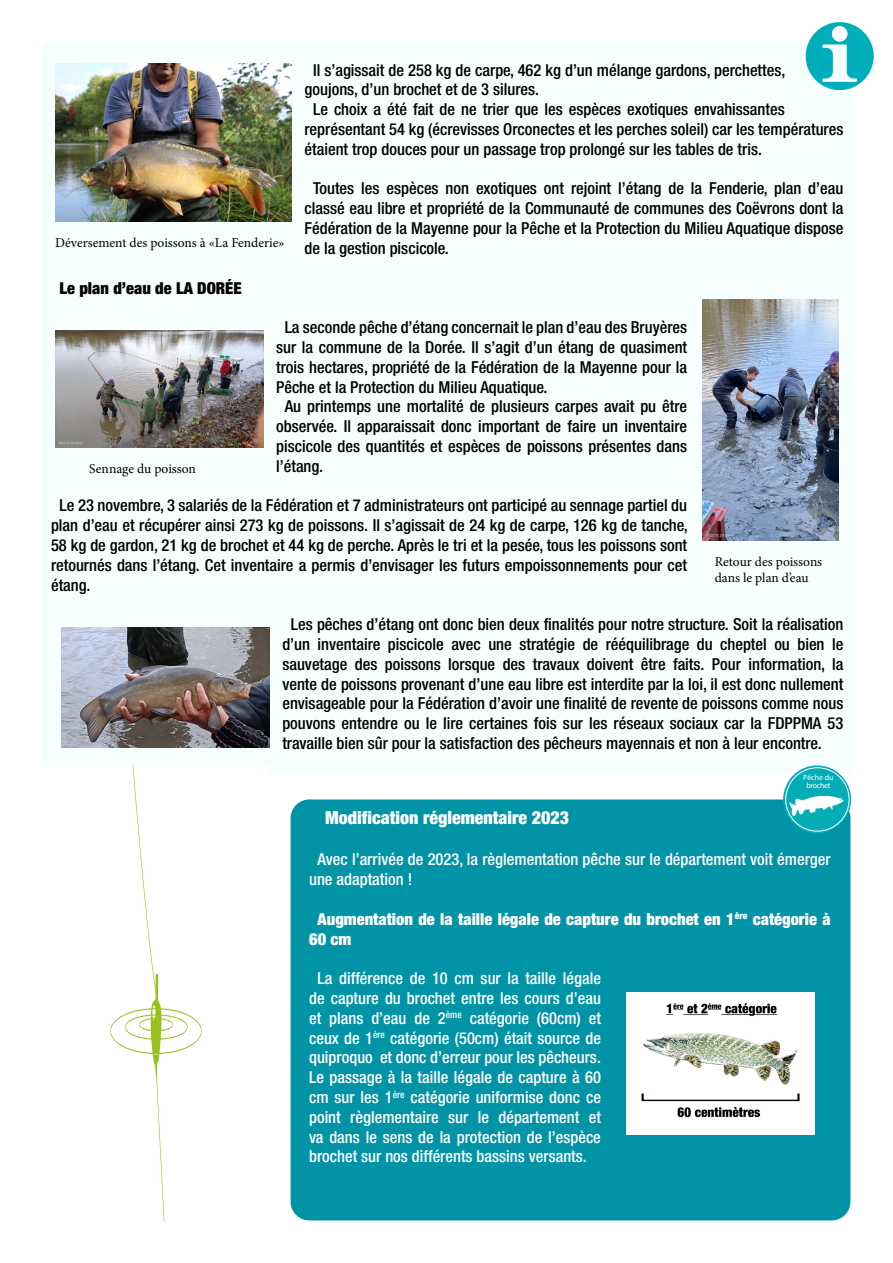
<style>
.page{position:relative;width:893px;height:1263px;background:#fff}
.page>*{position:absolute;margin:0;border:0;box-sizing:border-box;transform-origin:0 0}
.t1{font:900 condensed 18px "Helvetica Neue";color:#fff}
.t2{font:500 condensed 16.5px/19.8px "Helvetica Neue";color:#000;text-align:justify}
.t3{font:500 condensed 16.5px/19.8px "Helvetica Neue";color:#fff}
.t4{font:900 condensed 16.5px/19.8px "Helvetica Neue";color:#fff}
.t5{font:900 condensed 16.5px "Helvetica Neue";color:#000}
.t6{font:13.5px/16.2px "Minion Pro";color:#000}
.t7{font:7.8px/8.6px "Myriad Pro";letter-spacing:-.035em;color:#fff;text-align:center}
</style>
<div class="page">
<div style="left:43px;top:43px;width:809px;height:731px;background:#f6fefe"></div>
<svg style="left:806px;top:22px;width:68px;height:68px"></svg>
<img style="left:55px;top:330px;width:208px;height:117px">
<img style="left:702px;top:299px;width:136px;height:241px">
<img style="left:61px;top:628px;width:209px;height:119px">
<div style="left:291px;top:800px;width:559px;height:420px;background:#0094a6;border-radius:18px"></div>
<div style="left:291px;top:799px;width:559px;height:421px;border:2px solid #0094a6;border-radius:18px"></div>
<img style="left:626px;top:993px;width:188px;height:141px">
<svg style="left:783px;top:765px;width:68px;height:68px"></svg>
<div style="left:786px;top:768px;width:63px;height:63px;background:#04acb6;border-radius:50%"></div>
<div style="left:785px;top:767px;width:64px;height:64px;border:1px solid #fff;border-radius:50%"></div>
<img style="left:789px;top:795px;width:56px;height:21px">
<img style="left:55px;top:64px;width:236px;height:157px">
<div style="left:43px;top:765px;width:227px;height:455px;background:#fff"></div>
<svg style="left:110px;top:765px;width:92px;height:455px"></svg>
<p class="t6" style="left:55px;top:235px;width:231px">Déversement des poissons à «La Fenderie»</p>
<p class="t5" style="left:60px;top:277px;width:184px">Le plan d’eau de LA DORÉE</p>
<p class="t2" style="left:313px;top:60px;width:474px">Il s’agissait de 258 kg de carpe, 462 kg d’un mélange gardons, perchettes,</p>
<p class="t2" style="left:304px;top:79px;width:236px">goujons, d’un brochet et de 3 silures.</p>
<p class="t2" style="left:313px;top:99px;width:473px">Le choix a été fait de ne trier que les espèces exotiques envahissantes</p>
<p class="t2" style="left:304px;top:119px;width:540px">représentant 54 kg (écrevisses Orconectes et les perches soleil) car les températures</p>
<p class="t2" style="left:304px;top:139px;width:459px">étaient trop douces pour un passage trop prolongé sur les tables de tris.</p>
<p class="t2" style="left:304px;top:178px;width:540px;text-indent:8px">Toutes les espèces non exotiques ont rejoint l’étang de la Fenderie, plan d’eau classé eau libre et propriété de la Communauté de communes des Coëvrons dont la Fédération de la Mayenne pour la Pêche et la Protection du Milieu Aquatique dispose de la gestion piscicole.</p>
<p class="t2" style="left:285px;top:317px;width:404px">La seconde pêche d’étang concernait le plan d’eau des Bruyères</p>
<p class="t2" style="left:276px;top:337px;width:413px">sur la commune de la Dorée. Il s’agit d’un étang de quasiment</p>
<p class="t2" style="left:276px;top:357px;width:412px">trois hectares, propriété de la Fédération de la Mayenne pour la</p>
<p class="t2" style="left:276px;top:376px;width:273px">Pêche et la Protection du Milieu Aquatique.</p>
<p class="t2" style="left:285px;top:396px;width:404px">Au printemps une mortalité de plusieurs carpes avait pu être</p>
<p class="t2" style="left:276px;top:416px;width:412px">observée. Il apparaissait donc important de faire un inventaire</p>
<p class="t2" style="left:276px;top:436px;width:413px">piscicole des quantités et espèces de poissons présentes dans</p>
<p class="t2" style="left:276px;top:456px;width:49px">l’étang.</p>
<p class="t2" style="left:51px;top:495px;width:638px;text-indent:8px">Le 23 novembre, 3 salariés de la Fédération et 7 administrateurs ont participé au sennage partiel du plan d’eau et récupérer ainsi 273 kg de poissons. Il s’agissait de 24 kg de carpe, 126 kg de tanche, 58 kg de gardon, 21 kg de brochet et 44 kg de perche. Après le tri et la pesée, tous les poissons sont retournés dans l’étang. Cet inventaire a permis d’envisager les futurs empoissonnements pour cet étang.</p>
<p class="t2" style="left:282px;top:614px;width:563px;text-indent:8px">Les pêches d’étang ont donc bien deux finalités pour notre structure. Soit la réalisation d’un inventaire piscicole avec une stratégie de rééquilibrage du cheptel ou bien le sauvetage des poissons lorsque des travaux doivent être faits. Pour information, la vente de poissons provenant d’une eau libre est interdite par la loi, il est donc nullement envisageable pour la Fédération d’avoir une finalité de revente de poissons comme nous pouvons entendre ou le lire certaines fois sur les réseaux sociaux car la FDPPMA 53 travaille bien sûr pour la satisfaction des pêcheurs mayennais et non à leur encontre.</p>
<p class="t6" style="left:89px;top:461px;width:108px">Sennage du poisson</p>
<p class="t6" style="left:715px;top:554px;width:109px">Retour des poissons dans le plan d’eau</p>
<p class="t7" style="left:803px;top:772px;width:32px">Pêche du brochet</p>
<p class="t1" style="left:325px;top:806px;width:246px">Modification réglementaire 2023</p>
<p class="t3" style="left:309px;top:849px;width:523px;text-indent:8px">Avec l’arrivée de 2023, la règlementation pêche sur le département voit émerger une adaptation !</p>
<p class="t4" style="left:309px;top:909px;width:523px;text-indent:9px">Augmentation de la taille légale de capture du brochet en 1<sup>ère</sup> catégorie à<br>60 cm</p>
<p class="t3" style="left:309px;top:968px;width:293px;text-align:justify;text-indent:9px">La différence de 10 cm sur la taille légale de capture du brochet entre les cours d’eau et plans d’eau de 2<sup>ème</sup> catégorie (60cm) et ceux de 1<sup>ère</sup> catégorie (50cm) était source de quiproquo et donc d’erreur pour les pêcheurs.<br>Le passage à la taille légale de capture à 60 cm sur les 1<sup>ère</sup> catégorie uniformise donc ce point règlementaire sur le département et va dans le sens de la protection de l’espèce brochet sur nos différents bassins versants.</p>
</div>
